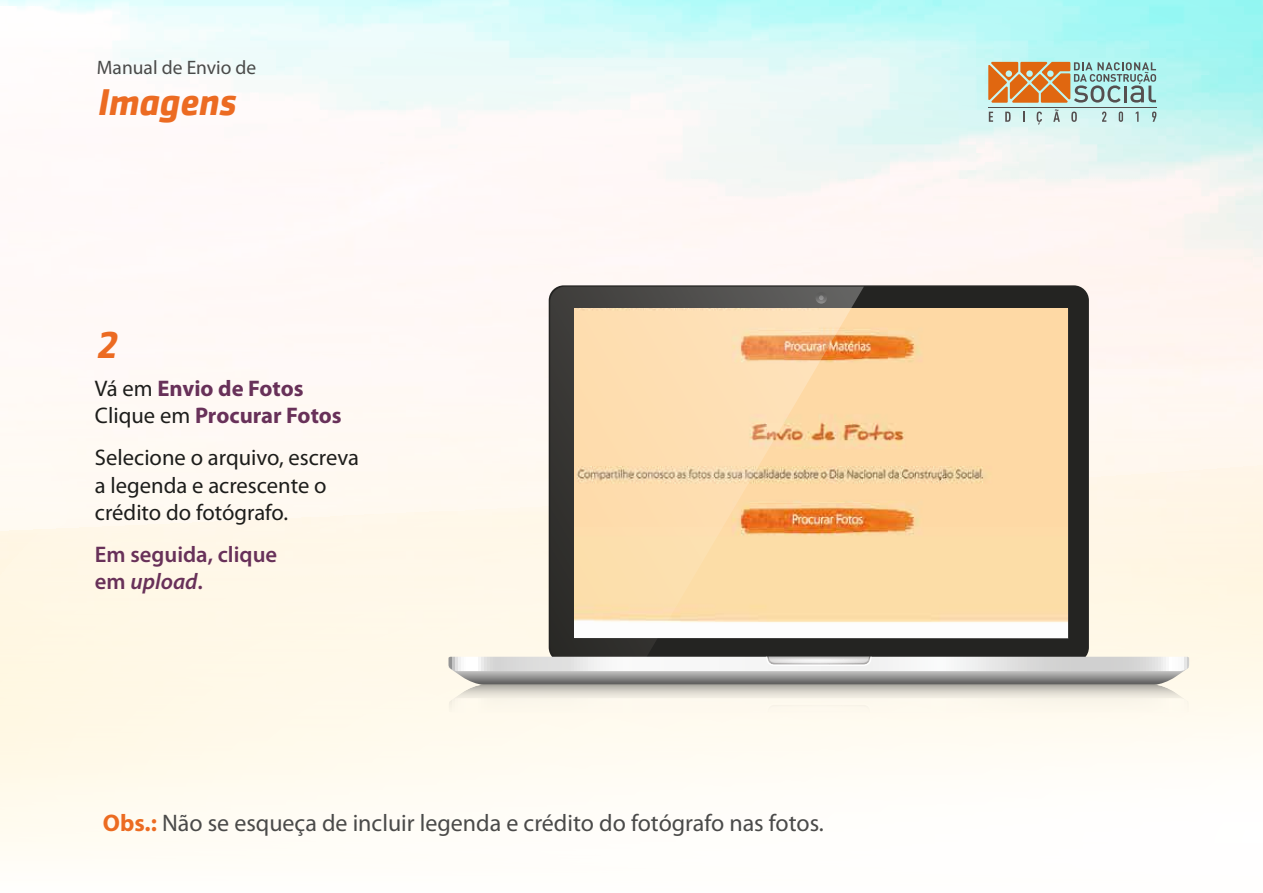
<style>
.page{position:relative;width:1263px;height:893px;background:#fff}
.page>*{position:absolute;margin:0;border:0;box-sizing:border-box;transform-origin:0 0}
.t1{font:italic 700 37.5px "Sentico Sans DT";color:#ec6b22}
.t2{font:24px "Myriad Pro";color:#4a4a49}
.t3{font:22.65px/27.2px "Myriad Pro";color:#1d1d1b}
.t4{font:700 22.65px/27.2px "Myriad Pro";color:#683159}
.t5{font:600 22.65px/27.2px "Myriad Pro";color:#683159}
.t6{font:19.5px "Myriad Pro";color:#4a4a49}
.s1{font-weight:400;color:#1d1d1b}
.s2{font-style:italic}
.s3{font-weight:700;color:#ec6b21}
</style>
<div class="page">
<img style="left:0;top:0;width:1263px;height:271px">
<div style="left:0;top:271px;width:1263px;height:622px;background:linear-gradient(to bottom,#fff6ef,#fffcf0)"></div>
<hr style="left:988px;top:107px;width:169px;height:1px;background:#554f4f">
<svg style="left:989px;top:112px;width:4px;height:10px"></svg>
<svg style="left:1005px;top:112px;width:5px;height:10px"></svg>
<svg style="left:1037px;top:112px;width:5px;height:13px"></svg>
<svg style="left:1053px;top:109px;width:7px;height:13px"></svg>
<svg style="left:1071px;top:112px;width:6px;height:10px"></svg>
<svg style="left:1102px;top:112px;width:4px;height:10px"></svg>
<svg style="left:1119px;top:112px;width:4px;height:10px"></svg>
<svg style="left:1136px;top:112px;width:2px;height:10px"></svg>
<svg style="left:1152px;top:112px;width:4px;height:10px"></svg>
<svg style="left:988px;top:62px;width:168px;height:41px;background:#b7a380"></svg>
<div style="left:549px;top:285px;width:540px;height:377px;background:#242422;border-radius:15px"></div>
<svg style="left:448px;top:657px;width:741px;height:56px;background:#d4d2cc"></svg>
<img style="left:864px;top:309px;width:203px;height:328px">
<svg style="left:550px;top:287px;width:314px;height:373px;background:#d8bc96"></svg>
<p class="t6" style="left:97px;top:56px;width:161px">Manual de Envio de</p>
<h1 class="t1" style="left:97px;top:80px;width:140px">Imagens</h1>
<h1 class="t1" style="left:95px;top:323px;width:24px">2</h1>
<p class="t4" style="left:95px;top:374px;width:248px"><span class="s1">Vá em</span> Envio de Fotos<br><span class="s1">Clique em</span> Procurar Fotos</p>
<p class="t3" style="left:95px;top:444px;width:266px">Selecione o arquivo, escreva a legenda e acrescente o crédito do fotógrafo.</p>
<p class="t5" style="left:95px;top:540px;width:184px">Em seguida, clique em <span class="s2">upload</span>.</p>
<p class="t2" style="left:103px;top:808px;width:723px"><span class="s3">Obs.:</span> Não se esqueça de incluir legenda e crédito do fotógrafo nas fotos.</p>
</div>
